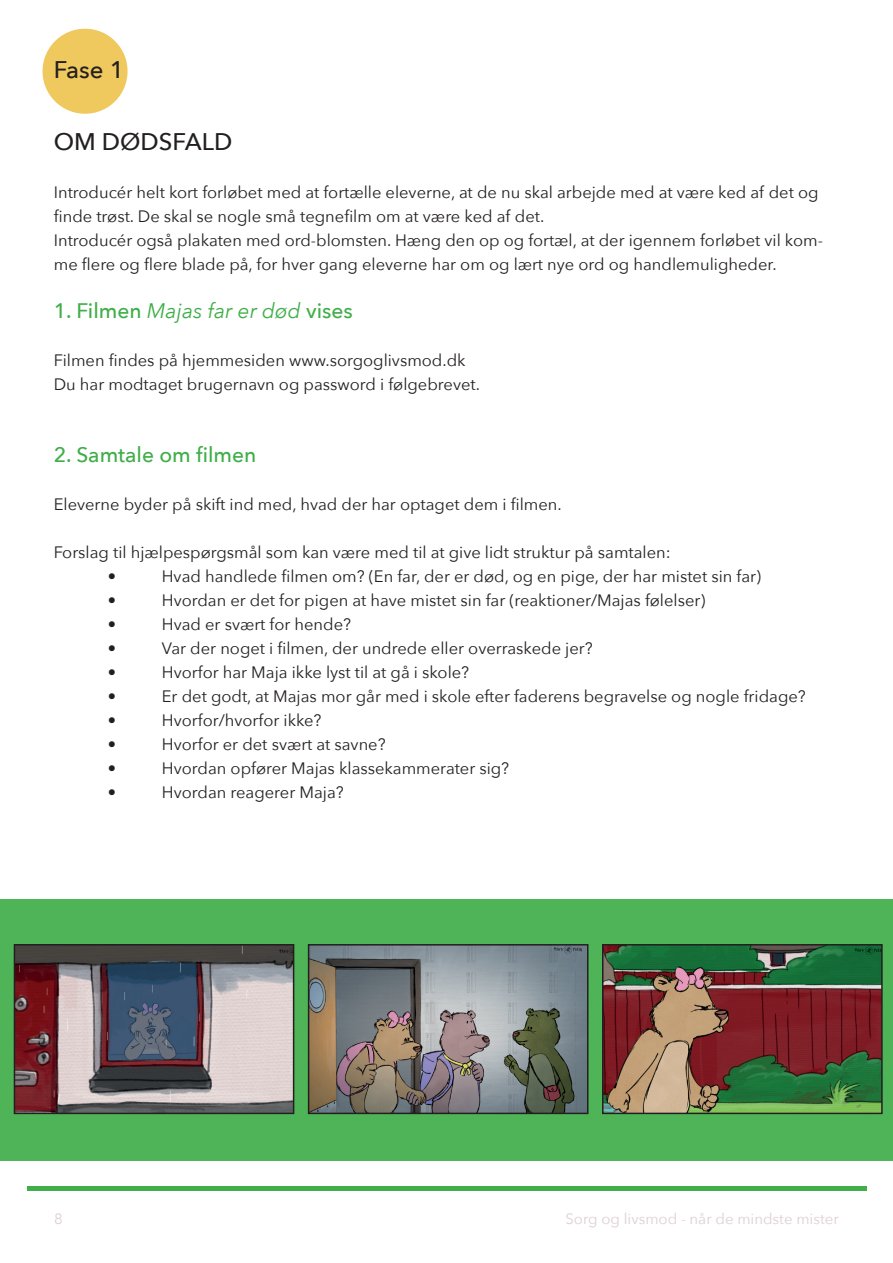
<style>
.page{position:relative;width:893px;height:1263px;background:#fff}
.page>*{position:absolute;margin:0;border:0;box-sizing:border-box;transform-origin:0 0}
.t1{font:500 24px "Avenir Next";color:#231f20}
.t2{font:500 21px "Avenir Next";color:#40ae49}
.t3{font:16.5px/24px "Avenir Next";color:#231f20}
.t4{font:15px "Avenir Next";color:#dfcfd4}
.s1{font-weight:400;font-style:italic}
</style>
<div class="page">
<div style="left:27px;top:1186px;width:839px;height:5px;background:#40ae49"></div>
<div style="left:43px;top:29px;width:85px;height:85px;background:#efc95d;border-radius:50%"></div>
<div style="left:0;top:899px;width:893px;height:262px;background:#4fb457"></div>
<img style="left:17px;top:947px;width:274px;height:164px">
<div style="left:14px;top:944px;width:280px;height:170px;border:2px solid #231f20"></div>
<img style="left:311px;top:947px;width:274px;height:164px">
<div style="left:308px;top:944px;width:280px;height:170px;border:2px solid #231f20"></div>
<img style="left:605px;top:947px;width:275px;height:164px">
<div style="left:602px;top:944px;width:281px;height:170px;border:2px solid #231f20"></div>
<h1 class="t1" style="left:54px;top:49px;width:72px">Fase 1</h1>
<h1 class="t1" style="left:54px;top:121px;width:180px">OM DØDSFALD</h1>
<p class="t3" style="left:54px;top:180px;width:771px">Introducér helt kort forløbet med at fortælle eleverne, at de nu skal arbejde med at være ked af det og finde trøst. De skal se nogle små tegnefilm om at være ked af det.<br>Introducér også plakaten med ord-blomsten. Hæng den op og fortæl, at der igennem forløbet vil kom&shy;me flere og flere blade på, for hver gang eleverne har om og lært nye ord og handlemuligheder.</p>
<p class="t2" style="left:54px;top:293px;width:301px">1. Filmen <span class="s1">Majas far er død</span> vises</p>
<p class="t3" style="left:54px;top:348px;width:428px">Filmen findes på hjemmesiden www.sorgoglivsmod.dk<br>Du har modtaget brugernavn og password i følgebrevet.</p>
<p class="t2" style="left:54px;top:437px;width:204px">2. Samtale om filmen</p>
<p class="t3" style="left:54px;top:492px;width:509px">Eleverne byder på skift ind med, hvad der har optaget dem i filmen.</p>
<p class="t3" style="left:108px;top:540px;width:564px;text-indent:-54px">Forslag til hjælpespørgsmål som kan være med til at give lidt struktur på samtalen: •</p>
<p class="t3" style="left:162px;top:564px;width:601px">Hvad handlede filmen om? (En far, der er død, og en pige, der har mistet sin far)</p>
<p class="t3" style="left:108px;top:588px;width:10px">•</p>
<p class="t3" style="left:162px;top:588px;width:545px">Hvordan er det for pigen at have mistet sin far (reaktioner/Majas følelser)</p>
<p class="t3" style="left:108px;top:612px;width:10px">•</p>
<p class="t3" style="left:162px;top:612px;width:191px">Hvad er svært for hende?</p>
<p class="t3" style="left:108px;top:636px;width:10px">•</p>
<p class="t3" style="left:162px;top:636px;width:432px">Var der noget i filmen, der undrede eller overraskede jer?</p>
<p class="t3" style="left:108px;top:660px;width:10px">•</p>
<p class="t3" style="left:162px;top:660px;width:309px">Hvorfor har Maja ikke lyst til at gå i skole?</p>
<p class="t3" style="left:108px;top:684px;width:10px">•</p>
<p class="t3" style="left:162px;top:684px;width:645px">Er det godt, at Majas mor går med i skole efter faderens begravelse og nogle fridage?</p>
<p class="t3" style="left:108px;top:708px;width:10px">•</p>
<p class="t3" style="left:162px;top:708px;width:161px">Hvorfor/hvorfor ikke?</p>
<p class="t3" style="left:108px;top:732px;width:10px">•</p>
<p class="t3" style="left:162px;top:732px;width:225px">Hvorfor er det svært at savne?</p>
<p class="t3" style="left:108px;top:756px;width:10px">•</p>
<p class="t3" style="left:162px;top:756px;width:349px">Hvordan opfører Majas klassekammerater sig?</p>
<p class="t3" style="left:108px;top:780px;width:10px">•</p>
<p class="t3" style="left:162px;top:780px;width:183px">Hvordan reagerer Maja?</p>
<p class="t4" style="left:54px;top:1206px;width:10px">8</p>
<p class="t4" style="left:565px;top:1206px;width:275px">Sorg og livsmod - når de mindste mister</p>
</div>
